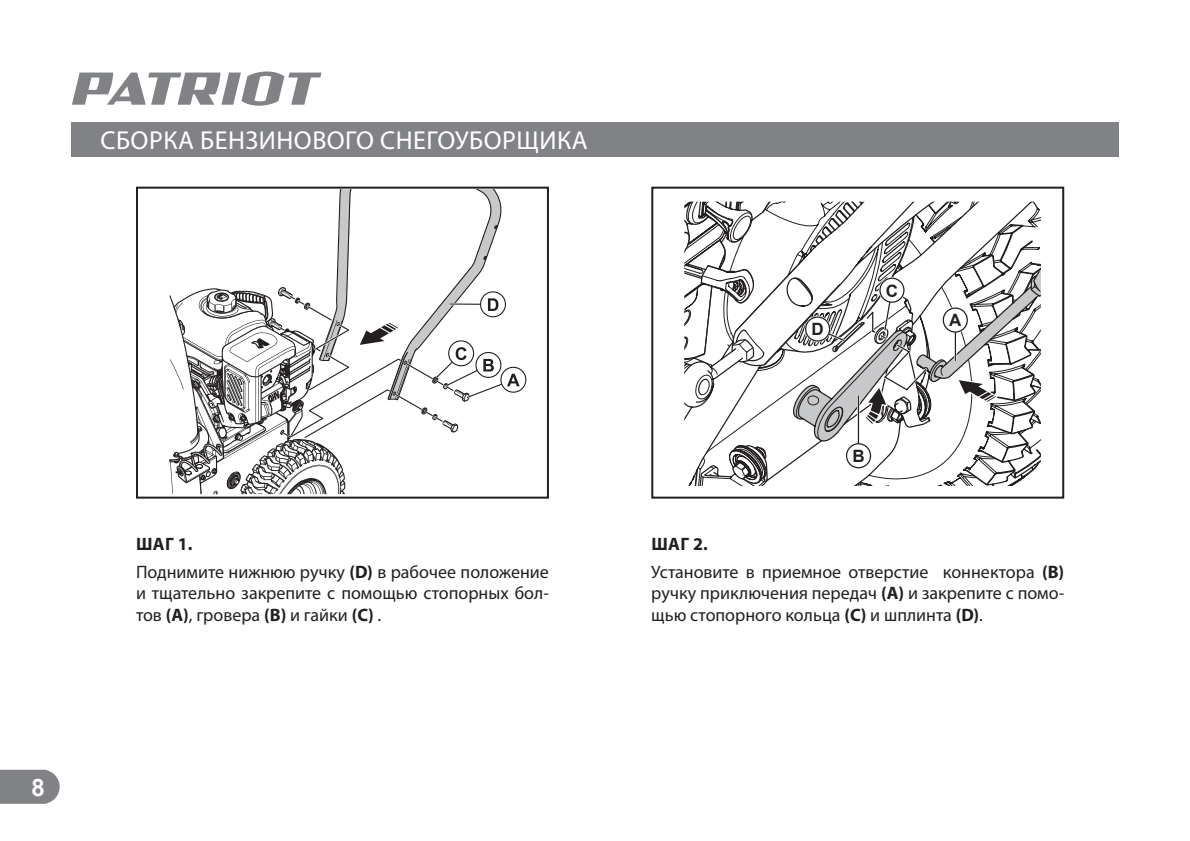
<style>
.page{position:relative;width:1190px;height:841px;background:#fff}
.page>*{position:absolute;margin:0;border:0;box-sizing:border-box;transform-origin:0 0}
.t1{font:26px "Myriad Pro";letter-spacing:.02em;color:#fff}
.t2{font:700 24px "Arial";color:#fff}
.t3{font:18px/27.2px "Myriad Pro";color:#231f20}
.t4{font:700 17px "Arial";color:#231f20}
.s1{font-weight:700}
</style>
<div class="page">
<svg style="left:0;top:769px;width:60px;height:34px;background:#8a8c8f"></svg>
<svg style="left:72px;top:71px;width:249px;height:35px"></svg>
<div style="left:72px;top:122px;width:1046px;height:34px;background:#808285"></div>
<svg style="left:136px;top:186px;width:413px;height:313px"></svg>
<svg style="left:651px;top:186px;width:414px;height:313px"></svg>
<svg style="left:675px;top:193px;width:374px;height:301px"></svg>
<svg style="left:169px;top:189px;width:359px;height:305px"></svg>
<h1 class="t1" style="left:100px;top:124px;width:489px">СБОРКА БЕНЗИНОВОГО СНЕГОУБОРЩИКА</h1>
<h2 class="t2" style="left:31px;top:771px;width:15px">8</h2>
<p class="t3" style="left:136px;top:530px;width:414px"><span class="s1">ШАГ 1.<br></span>Поднимите нижнюю ручку <span class="s1">(D)</span> в рабочее положение</p>
<p class="t3" style="left:136px;top:582px;width:414px;line-height:21.6px">и тщательно закрепите с помощью стопорных бол&shy;тов <span class="s1">(А)</span>, гровера <span class="s1">(В)</span> и гайки <span class="s1">(С)</span> .</p>
<p class="t4" style="left:811px;top:318px;width:14px">D</p>
<p class="t4" style="left:885px;top:279px;width:14px">C</p>
<p class="t4" style="left:852px;top:445px;width:14px">B</p>
<p class="t4" style="left:949px;top:309px;width:14px">A</p>
<p class="t3" style="left:651px;top:530px;width:414px"><span class="s1">ШАГ 2.<br></span>Установите в приемное отверстие коннектора <span class="s1">(В)</span></p>
<p class="t3" style="left:651px;top:582px;width:414px;line-height:21.6px">ручку приключения передач <span class="s1">(А)</span> и закрепите с помо&shy;щью стопорного кольца <span class="s1">(С)</span> и шплинта <span class="s1">(D)</span>.</p>
</div>
